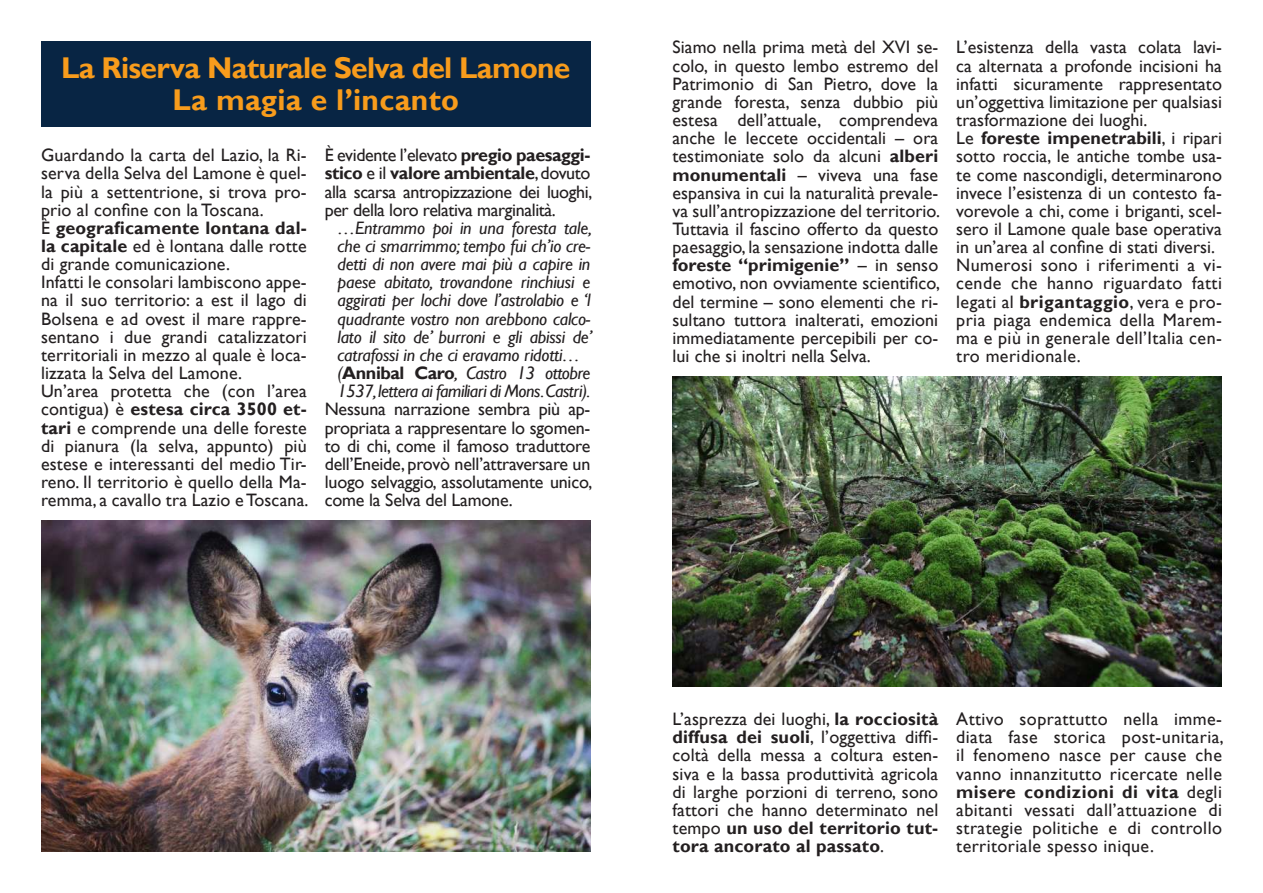
<style>
.page{position:relative;width:1263px;height:893px;background:#fff}
.page>*{position:absolute;margin:0;border:0;box-sizing:border-box;transform-origin:0 0}
.t1{font:700 30px/31.5px "Gill Sans";letter-spacing:-.025em;color:#f89c1c;text-align:center}
.t2{font:18px/18.1px "Gill Sans";letter-spacing:.01em;color:#231f20;text-align:justify}
.t3{font:italic 18px/18.1px "Gill Sans";letter-spacing:-.01em;color:#231f20}
.s1{font-weight:700}
.s2{font-weight:700;font-style:normal}
</style>
<div class="page">
<div style="left:41px;top:41px;width:549px;height:85px;background:#082544"></div>
<img style="left:41px;top:521px;width:550px;height:331px">
<img style="left:672px;top:376px;width:550px;height:311px">
<h1 class="t1" style="left:61px;top:53px;width:511px">La Riserva Naturale Selva del Lamone<br>La magia e l’incanto</h1>
<p class="t2" style="left:41px;top:146px;width:269px;text-align:left">Guardando la carta del Lazio, la Ri&shy;serva della Selva del Lamone è quel&shy;la più a settentrione, si trova pro&shy;prio al confine con la Toscana.<br>È <span class="s1">geograficamente lontana dal&shy;la capitale</span> ed è lontana dalle rotte di grande comunicazione.<br>Infatti le consolari lambiscono appe&shy;na il suo territorio: a est il lago di Bolsena e ad ovest il mare rappre&shy;sentano i due grandi catalizzatori territoriali in mezzo al quale è loca&shy;lizzata la Selva del Lamone.<br>Un’area protetta che (con l’area contigua) è <span class="s1">estesa circa 3500 et&shy;tari</span> e comprende una delle foreste di pianura (la selva, appunto) più estese e interessanti del medio Tir&shy;reno. Il territorio è quello della Ma&shy;remma, a cavallo tra Lazio e Toscana.</p>
<p class="t2" style="left:325px;top:146px;width:269px">È evidente l’elevato <span class="s1">pregio paesaggi&shy;stico</span> e il <span class="s1">valore ambientale</span>, dovuto alla scarsa antropizzazione dei luoghi, per della loro relativa marginalità.</p>
<p class="t3" style="left:337px;top:219px;width:256px">…Entrammo poi in una foresta tale, che ci smarrimmo; tempo fui ch’io cre&shy;detti di non avere mai più a capire in paese abitato, trovandone rinchiusi e aggirati per lochi dove l’astrolabio e ‘l quadrante vostro non arebbono calco&shy;lato il sito de’ burroni e gli abissi de’ catrafossi in che ci eravamo ridotti… (<span class="s2">Annibal Caro</span>, Castro 13 ottobre 1537, lettera ai familiari di Mons. Castri).</p>
<p class="t2" style="left:325px;top:401px;width:269px">Nessuna narrazione sembra più ap&shy;propriata a rappresentare lo sgomen&shy;to di chi, come il famoso traduttore dell’Eneide, provò nell’attraversare un luogo selvaggio, assolutamente unico, come la Selva del Lamone.</p>
<p class="t2" style="left:672px;top:39px;width:269px">Siamo nella prima metà del XVI se&shy;colo, in questo lembo estremo del Patrimonio di San Pietro, dove la grande foresta, senza dubbio più estesa dell’attuale, comprendeva anche le leccete occidentali – ora testimoniate solo da alcuni <span class="s1">alberi monumentali</span> – viveva una fase espansiva in cui la naturalità prevale&shy;va sull’antropizzazione del territorio.<br>Tuttavia il fascino offerto da questo paesaggio, la sensazione indotta dalle <span class="s1">foreste “primigenie”</span> – in senso emotivo, non ovviamente scientifico, del termine – sono elementi che ri&shy;sultano tuttora inalterati, emozioni immediatamente percepibili per co&shy;lui che si inoltri nella Selva.</p>
<p class="t2" style="left:956px;top:39px;width:267px;text-align:left">L’esistenza della vasta colata lavi&shy;ca alternata a profonde incisioni ha infatti sicuramente rappresentato un’oggettiva limitazione per qualsiasi trasformazione dei luoghi.<br>Le <span class="s1">foreste impenetrabili</span>, i ripari sotto roccia, le antiche tombe usa&shy;te come nascondigli, determinarono invece l’esistenza di un contesto fa&shy;vorevole a chi, come i briganti, scel&shy;sero il Lamone quale base operativa in un’area al confine di stati diversi.<br>Numerosi sono i riferimenti a vi&shy;cende che hanno riguardato fatti legati al <span class="s1">brigantaggio</span>, vera e pro&shy;pria piaga endemica della Marem&shy;ma e più in generale dell’Italia cen&shy;tro meridionale.</p>
<p class="t2" style="left:672px;top:710px;width:267px">L’asprezza dei luoghi, <span class="s1">la rocciosità diffusa dei suoli</span>, l’oggettiva diffi&shy;coltà della messa a coltura esten&shy;siva e la bassa produttività agricola di larghe porzioni di terreno, sono fattori che hanno determinato nel tempo <span class="s1">un uso del territorio tut&shy;tora ancorato al passato</span>.</p>
<p class="t2" style="left:956px;top:710px;width:269px">Attivo soprattutto nella imme&shy;diata fase storica post-unitaria, il fenomeno nasce per cause che vanno innanzitutto ricercate nelle <span class="s1">misere condizioni di vita</span> degli abitanti vessati dall’attuazione di strategie politiche e di controllo territoriale spesso inique.</p>
</div>
